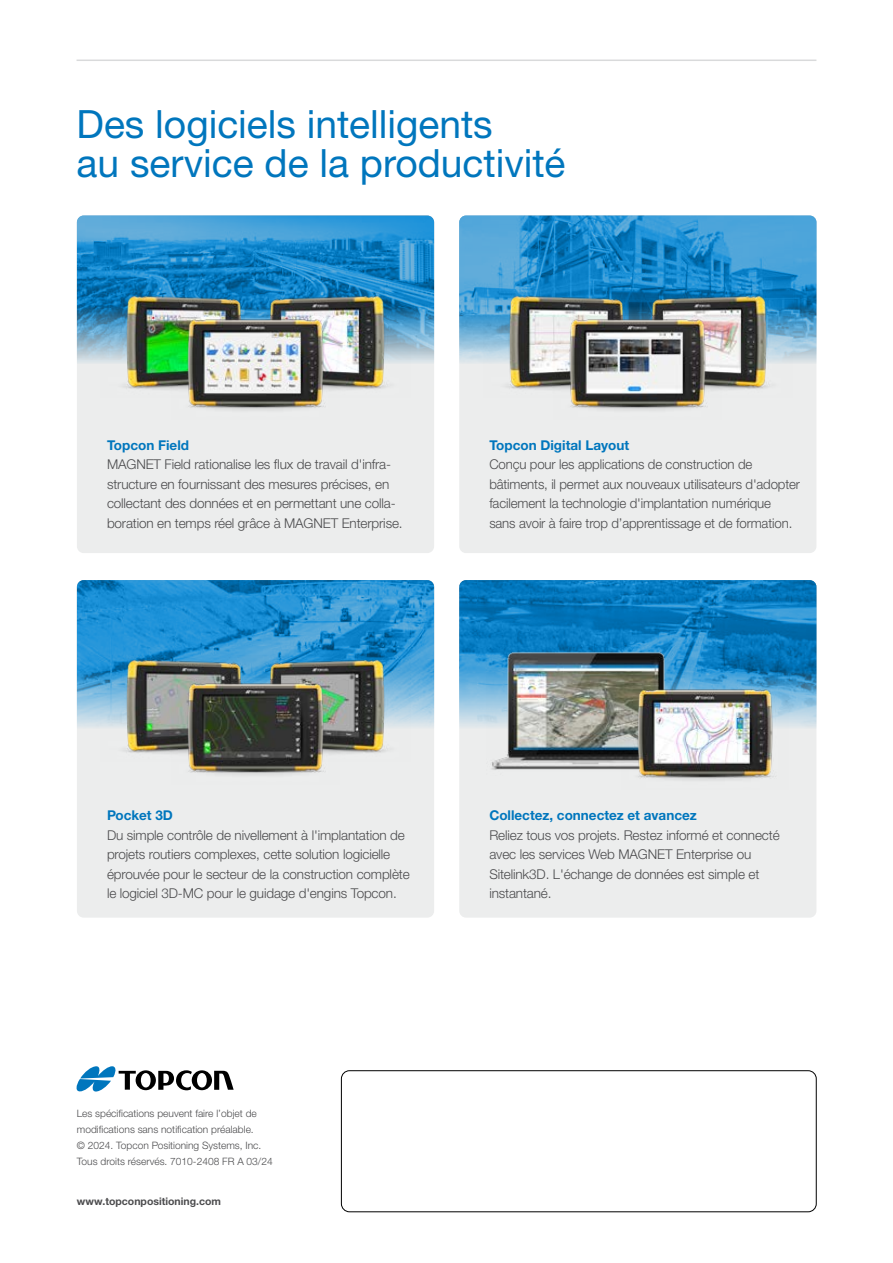
<style>
.page{position:relative;width:893px;height:1263px;background:#fff}
.page>*{position:absolute;margin:0;border:0;box-sizing:border-box;transform-origin:0 0}
.t1{font:39px/39px "Helvetica Neue LTW1 G";color:#0076bd}
.t2{font:300 13.5px/19.5px "Helvetica Neue LT Std";letter-spacing:-.01em;color:#4b4b4d}
.t3{font:700 13.5px "Helvetica Neue LTW1 G";color:#0076bd}
.t4{font:700 10.5px "Helvetica Neue LTW1 G";color:#4b4b4d}
.t5{font:300 10.2px/16px "Helvetica Neue LTW1 G";color:#4b4b4d}
</style>
<div class="page">
<div style="left:341px;top:1070px;width:475px;height:142px;border:1px solid #000;border-radius:8px"></div>
<hr style="left:77px;top:60px;width:739px;height:1px;background:#d9dadb">
<svg style="left:76px;top:1066px;width:158px;height:25px"></svg>
<div style="left:77px;top:216px;width:357px;height:337px;background:#eceded;border-radius:7px"></div>
<img style="left:77px;top:216px;width:357px;height:143px">
<div style="left:459px;top:216px;width:357px;height:337px;background:#eceded;border-radius:7px"></div>
<img style="left:459px;top:216px;width:357px;height:147px">
<img style="left:651px;top:291px;width:142px;height:99px">
<img style="left:483px;top:291px;width:168px;height:99px">
<img style="left:554px;top:313px;width:168px;height:97px">
<img style="left:268px;top:291px;width:143px;height:99px">
<img style="left:100px;top:291px;width:168px;height:99px">
<img style="left:172px;top:313px;width:167px;height:97px">
<div style="left:77px;top:580px;width:357px;height:338px;background:#eceded;border-radius:7px"></div>
<div style="left:459px;top:580px;width:357px;height:338px;background:#eceded;border-radius:7px"></div>
<img style="left:459px;top:580px;width:357px;height:147px">
<img style="left:77px;top:580px;width:357px;height:147px">
<img style="left:268px;top:655px;width:143px;height:99px">
<img style="left:100px;top:655px;width:168px;height:99px">
<img style="left:172px;top:678px;width:167px;height:97px">
<img style="left:487px;top:647px;width:198px;height:123px">
<img style="left:622px;top:684px;width:167px;height:96px">
<h1 class="t1" style="left:77px;top:104px;width:490px">Des logiciels intelligents<br>au service de la productivité</h1>
<p class="t3" style="left:107px;top:436px;width:84px">Topcon Field</p>
<p class="t2" style="left:107px;top:454px;width:297px">MAGNET Field rationalise les flux de travail d'infra&shy;structure en fournissant des mesures précises, en collectant des données et en permettant une colla&shy;boration en temps réel grâce à MAGNET Enterprise.</p>
<p class="t3" style="left:489px;top:436px;width:141px">Topcon Digital Layout</p>
<p class="t2" style="left:489px;top:454px;width:312px">Conçu pour les applications de construction de bâtiments, il permet aux nouveaux utilisateurs d'adopter facilement la technologie d'implantation numérique sans avoir à faire trop d’apprentissage et de formation.</p>
<p class="t3" style="left:107px;top:807px;width:67px">Pocket 3D</p>
<p class="t2" style="left:107px;top:825px;width:304px">Du simple contrôle de nivellement à l'implantation de projets routiers complexes, cette solution logicielle éprouvée pour le secteur de la construction complète le logiciel 3D-MC pour le guidage d'engins Topcon.</p>
<p class="t3" style="left:489px;top:807px;width:209px">Collectez, connectez et avancez</p>
<p class="t2" style="left:489px;top:825px;width:292px">Reliez tous vos projets. Restez informé et connecté avec les services Web MAGNET Enterprise ou Sitelink3D. L'échange de données est simple et instantané.</p>
<p class="t5" style="left:77px;top:1105px;width:197px">Les spécifications peuvent faire l’objet de modifications sans notification préalable.<br>© 2024. Topcon Positioning Systems, Inc.<br>Tous droits réservés. 7010-2408 FR A 03/24</p>
<p class="t4" style="left:77px;top:1195px;width:146px">www.topconpositioning.com</p>
</div>
